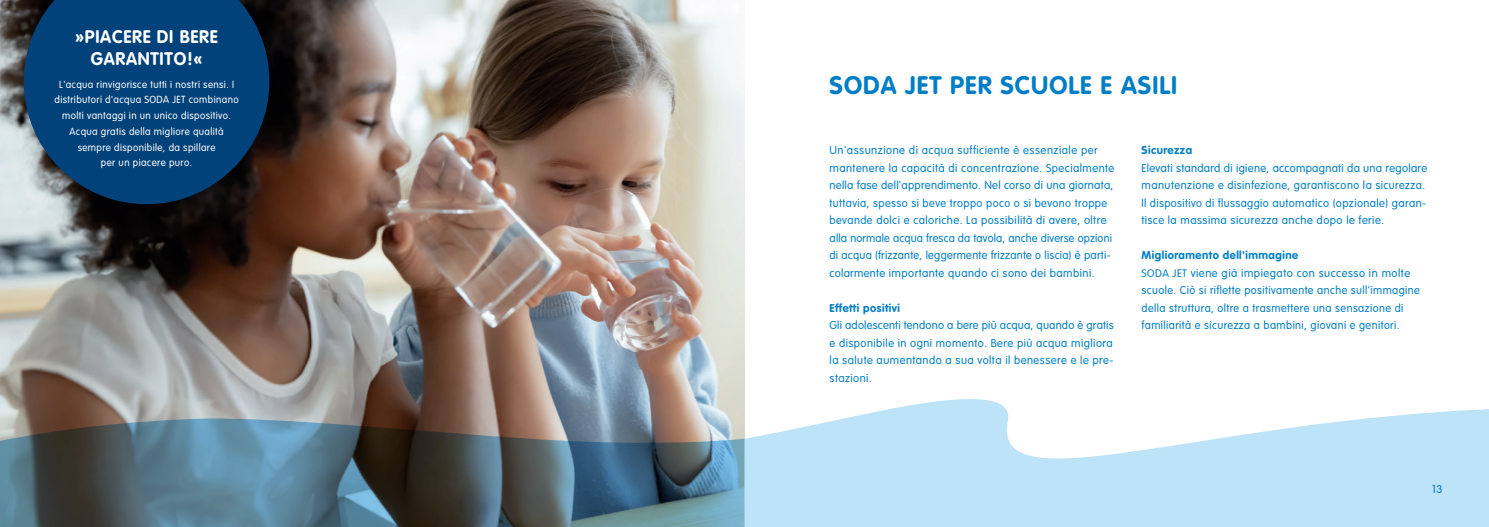
<style>
.page{position:relative;width:1489px;height:527px;background:#fff}
.page>*{position:absolute;margin:0;border:0;box-sizing:border-box;transform-origin:0 0}
.t1{font:700 25px "VAG Rounded";letter-spacing:.04em;color:#007ec5}
.t2{font:700 18px/22.5px "VAG Rounded";letter-spacing:.04em;color:#fff;text-align:center}
.t3{font:300 11.25px/17.5px "VAG Rounded";letter-spacing:.04em;color:#007ec5}
.t4{font:700 11.25px "VAG Rounded";letter-spacing:.04em;color:#007ec5}
.t5{font:300 10.12px/15.8px "VAG Rounded";letter-spacing:.04em;color:#fff;text-align:center}
.s1{font-weight:700}
.s2{font-size:10.75px}
</style>
<div class="page">
<img style="left:0;top:0;width:744px;height:399px">
<svg style="left:24px;top:0;width:245px;height:204px;background:#0b4270"></svg>
<svg style="left:744px;top:376px;width:744px;height:150px;fill:#bce3f8"></svg>
<img style="left:0;top:399px;width:744px;height:127px">
<h2 class="t2" style="left:75px;top:26px;width:144px">»PIACERE DI BERE<br>GARANTITO!«</h2>
<p class="t5" style="left:55px;top:76px;width:186px">L'acqua rinvigorisce tutti i nostri sensi. I distributori d'acqua SODA JET combinano molti vantaggi in un unico dispositivo.<br>Acqua gratis della migliore qualità sempre disponibile, da spillare<br>per un piacere puro.</p>
<h1 class="t1" style="left:829px;top:71px;width:349px">SODA JET PER SCUOLE E ASILI</h1>
<p class="t3" style="left:829px;top:142px;width:286px">Un'assunzione di acqua sufficiente è essenziale per mantenere la capacità di concentrazione. Specialmente nella fase dell'apprendimento. Nel corso di una giornata, tuttavia, spesso si beve troppo poco o si bevono troppe bevande dolci e caloriche. La possibilità di avere, oltre alla normale acqua fresca da tavola, anche diverse opzioni di acqua (frizzante, leggermente frizzante o liscia) è parti&shy;colarmente importante quando ci sono dei bambini.</p>
<p class="t4" style="left:829px;top:301px;width:72px">Effetti positivi</p>
<p class="t3" style="left:829px;top:317px;width:285px;text-align:justify">Gli adolescenti tendono a bere più acqua, quando è gratis e disponibile in ogni momento. Bere più acqua migliora la salute aumentando a sua volta il benessere e le pre&shy;stazioni.</p>
<p class="t4" style="left:1141px;top:143px;width:52px">Sicurezza</p>
<p class="t3" style="left:1141px;top:159px;width:287px">Elevati standard di igiene, accompagnati da una regolare manutenzione e disinfezione, garantiscono la sicurezza.<br>Il dispositivo di flussaggio automatico (opzionale) garan&shy;tisce la massima sicurezza anche dopo le ferie.</p>
<p class="t3" style="left:1141px;top:246px;width:280px"><span class="s1">Miglioramento dell'immagine<br></span><span class="s2">SODA JET</span> viene già impiegato con successo in molte scuole. Ciò si riflette positivamente anche sull'immagine della struttura, oltre a trasmettere una sensazione di familiarità e sicurezza a bambini, giovani e genitori.</p>
<p class="t3" style="left:1431px;top:480px;width:12px">13</p>
</div>
